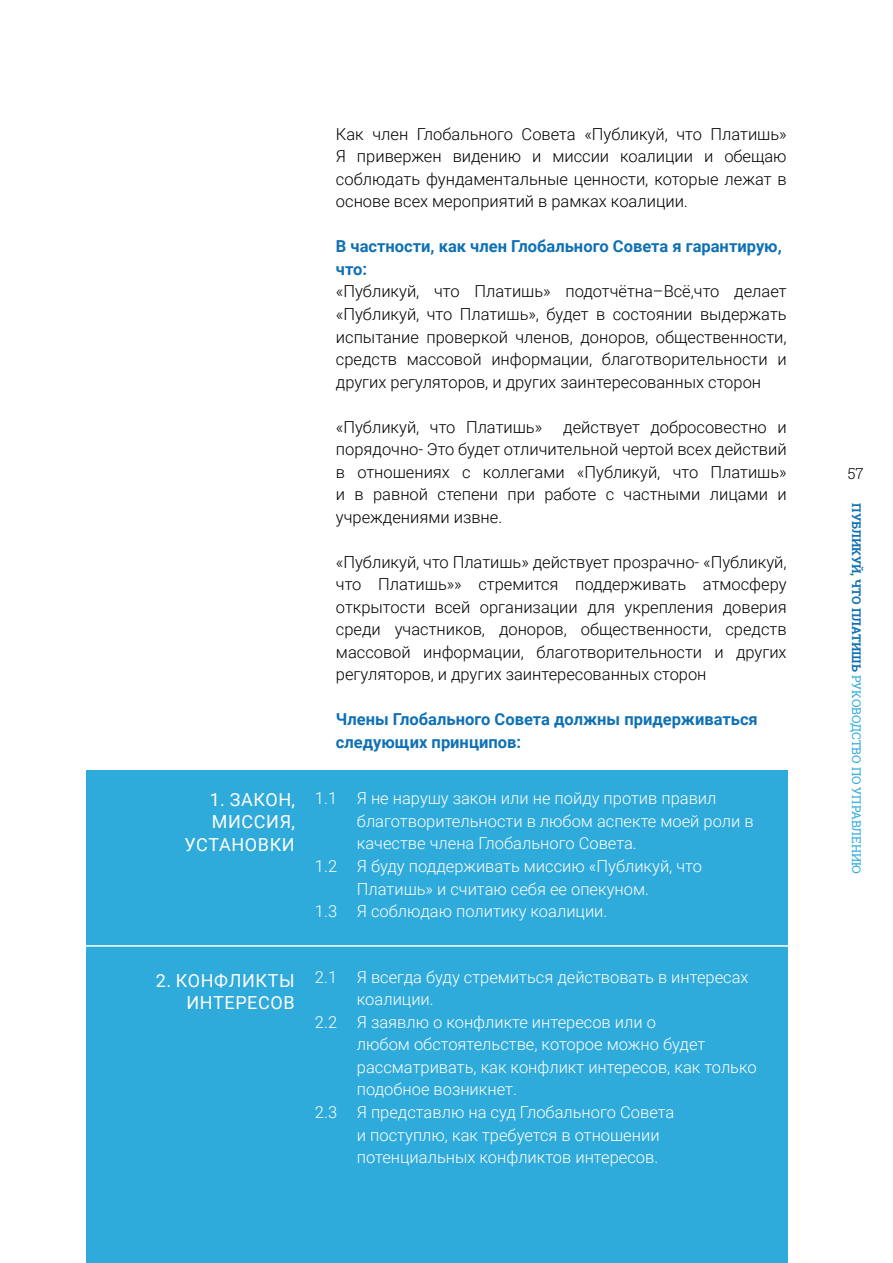
<style>
.page{position:relative;width:893px;height:1263px;background:#fff}
.page>*{position:absolute;margin:0;border:0;box-sizing:border-box;transform-origin:0 0}
.t1{font:18px/22.5px "Roboto";letter-spacing:.035em;color:#fff;text-align:right}
.t2{font:300 16.5px/22.5px "Roboto";color:#000;text-align:justify}
.t3{font:300 16.5px "Roboto";color:#fff}
.t4{font:700 16.5px/22.5px "Roboto";color:#0f71b4}
.t5{font:300 15px "Roboto Slab";color:#000}
.t6{font:12px "Roboto Slab";color:#2eaadb}
.s1{font-weight:700;color:#0f71b4}
</style>
<div class="page">
<div style="left:87px;top:770px;width:701px;height:493px;background:#2eaadb"></div>
<hr style="left:0;top:945px;width:877px;height:2px;background:#fff">
<p class="t2" style="left:336px;top:122px;width:452px">Как член Глобального Совета «Публикуй, что Платишь» Я привержен видению и миссии коалиции и обещаю соблюдать фундаментальные ценности, которые лежат в основе всех мероприятий в рамках коалиции.</p>
<p class="t4" style="left:336px;top:235px;width:447px">В частности, как член Глобального Совета я гарантирую, что:</p>
<p class="t2" style="left:336px;top:280px;width:452px">«Публикуй, что Платишь» подотчётна–Всё,что делает «Публикуй, что Платишь», будет в состоянии выдержать испытание проверкой членов, доноров, общественности, средств массовой информации, благотворительности и других регуляторов, и других заинтересованных сторон</p>
<p class="t2" style="left:336px;top:415px;width:208px">«Публикуй, что Платишь»</p>
<p class="t2" style="left:336px;top:415px;width:452px;text-indent:227px">действует добросовестно и порядочно- Это будет отличительной чертой всех действий в отношениях с коллегами «Публикуй, что Платишь» и в равной степени при работе с частными лицами и учреждениями извне.</p>
<p class="t2" style="left:336px;top:550px;width:452px">«Публикуй, что Платишь» действует прозрачно- «Публикуй, что Платишь»» стремится поддерживать атмосферу открытости всей организации для укрепления доверия среди участников, доноров, общественности, средств массовой информации, благотворительности и других регуляторов, и других заинтересованных сторон</p>
<p class="t4" style="left:336px;top:707px;width:423px">Члены Глобального Совета должны придерживаться следующих принципов:</p>
<p class="t1" style="left:185px;top:787px;width:112px">1. ЗАКОН,<br>МИССИЯ,<br>УСТАНОВКИ</p>
<p class="t3" style="left:315px;top:787px;width:403px">1.1 Я не нарушу закон или не пойду против правил</p>
<p class="t3" style="left:357px;top:809px;width:398px">благотворительности в любом аспекте моей роли в</p>
<p class="t3" style="left:357px;top:832px;width:281px">качестве члена Глобального Совета.</p>
<p class="t3" style="left:315px;top:854px;width:389px">1.2 Я буду поддерживать миссию «Публикуй, что</p>
<p class="t3" style="left:357px;top:877px;width:294px">Платишь» и считаю себя ее опекуном.</p>
<p class="t3" style="left:315px;top:899px;width:294px">1.3 Я соблюдаю политику коалиции.</p>
<p class="t1" style="left:156px;top:968px;width:140px">2. КОНФЛИКТЫ<br>ИНТЕРЕСОВ</p>
<p class="t3" style="left:315px;top:965px;width:435px">2.1 Я всегда буду стремиться действовать в интересах</p>
<p class="t3" style="left:357px;top:988px;width:78px">коалиции.</p>
<p class="t3" style="left:315px;top:1010px;width:343px">2.2 Я заявлю о конфликте интересов или о</p>
<p class="t3" style="left:357px;top:1033px;width:350px">любом обстоятельстве, которое можно будет</p>
<p class="t3" style="left:357px;top:1055px;width:401px">рассматривать, как конфликт интересов, как только</p>
<p class="t3" style="left:357px;top:1078px;width:162px">подобное возникнет.</p>
<p class="t3" style="left:315px;top:1100px;width:361px">2.3 Я представлю на суд Глобального Совета</p>
<p class="t3" style="left:357px;top:1123px;width:304px">и поступлю, как требуется в отношении</p>
<p class="t3" style="left:357px;top:1145px;width:303px">потенциальных конфликтов интересов.</p>
<p class="t5" style="left:848px;top:463px;width:17px">57</p>
<p class="t6" style="left:865px;top:503px;width:372px;rotate:90deg"><span class="s1">ПУБЛИКУЙ, ЧТО ПЛАТИШЬ</span> РУКОВОДСТВО ПО УПРАВЛЕНИЮ</p>
</div>
